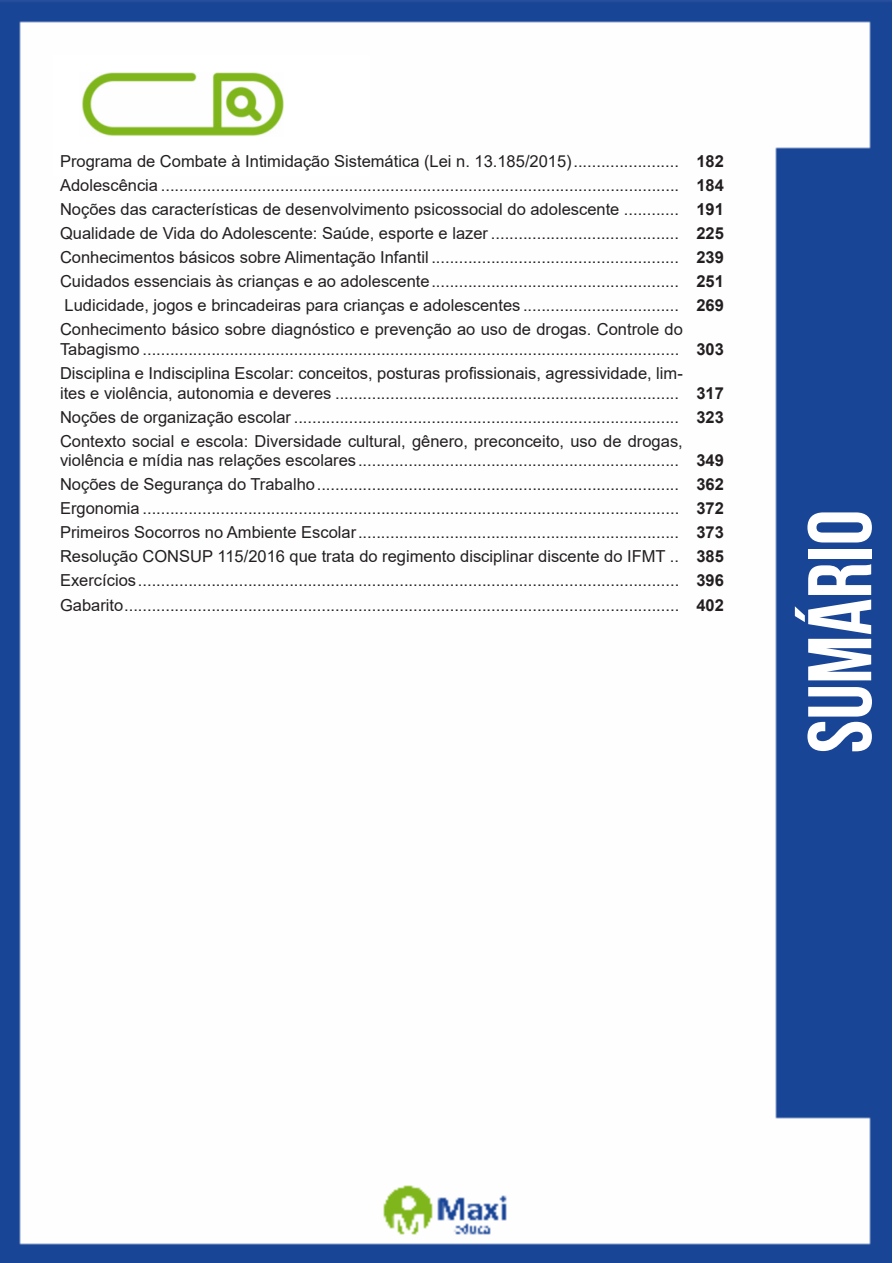
<style>
.page{position:relative;width:893px;height:1263px;background:#fff}
.page>*{position:absolute;margin:0;border:0;box-sizing:border-box;transform-origin:0 0}
.t1{font:700 90px "Bebas Neue";color:#fff}
.ALTERNATIVAS{font:16.5px/19.8px "Arial";color:#231f20}
.ALTERNATIVAS-2{font:700 16.5px "Arial";color:#231f20}
</style>
<div class="page">
<img style="left:0;top:0;width:892px;height:1263px">
<div style="left:53px;top:55px;width:317px;height:121px;background:#fff"></div>
<img style="left:82px;top:72px;width:201px;height:64px">
<p class="ALTERNATIVAS" style="left:60px;top:151px;width:620px">Programa de Combate à Intimidação Sistemática (Lei n. 13.185/2015).......................</p>
<p class="ALTERNATIVAS-2" style="left:696px;top:149px;width:29px">182</p>
<p class="ALTERNATIVAS" style="left:60px;top:175px;width:621px">Adolescência .................................................................................................................</p>
<p class="ALTERNATIVAS-2" style="left:696px;top:173px;width:29px">184</p>
<p class="ALTERNATIVAS" style="left:60px;top:199px;width:620px">Noções das características de desenvolvimento psicossocial do adolescente ............</p>
<p class="ALTERNATIVAS-2" style="left:696px;top:197px;width:29px">191</p>
<p class="ALTERNATIVAS" style="left:60px;top:223px;width:620px">Qualidade de Vida do Adolescente: Saúde, esporte e lazer .........................................</p>
<p class="ALTERNATIVAS-2" style="left:696px;top:221px;width:29px">225</p>
<p class="ALTERNATIVAS" style="left:60px;top:247px;width:621px">Conhecimentos básicos sobre Alimentação Infantil ......................................................</p>
<p class="ALTERNATIVAS-2" style="left:696px;top:245px;width:29px">239</p>
<p class="ALTERNATIVAS" style="left:60px;top:271px;width:621px">Cuidados essenciais às crianças e ao adolescente......................................................</p>
<p class="ALTERNATIVAS-2" style="left:696px;top:269px;width:29px">251</p>
<p class="ALTERNATIVAS" style="left:65px;top:295px;width:616px">Ludicidade, jogos e brincadeiras para crianças e adolescentes ..................................</p>
<p class="ALTERNATIVAS-2" style="left:696px;top:293px;width:29px">269</p>
<p class="ALTERNATIVAS" style="left:60px;top:319px;width:624px">Conhecimento básico sobre diagnóstico e prevenção ao uso de drogas. Controle do<br>Tabagismo .....................................................................................................................</p>
<p class="ALTERNATIVAS-2" style="left:696px;top:337px;width:29px">303</p>
<p class="ALTERNATIVAS" style="left:60px;top:363px;width:624px">Disciplina e Indisciplina Escolar: conceitos, posturas profissionais, agressividade, lim&shy;ites e violência, autonomia e deveres ...........................................................................</p>
<p class="ALTERNATIVAS-2" style="left:696px;top:381px;width:29px">317</p>
<p class="ALTERNATIVAS" style="left:60px;top:407px;width:621px">Noções de organização escolar ....................................................................................</p>
<p class="ALTERNATIVAS-2" style="left:696px;top:405px;width:29px">323</p>
<p class="ALTERNATIVAS" style="left:60px;top:431px;width:624px">Contexto social e escola: Diversidade cultural, gênero, preconceito, uso de drogas, violência e mídia nas relações escolares......................................................................</p>
<p class="ALTERNATIVAS-2" style="left:696px;top:449px;width:29px">349</p>
<p class="ALTERNATIVAS" style="left:60px;top:475px;width:621px">Noções de Segurança do Trabalho...............................................................................</p>
<p class="ALTERNATIVAS-2" style="left:696px;top:473px;width:29px">362</p>
<p class="ALTERNATIVAS" style="left:60px;top:499px;width:621px">Ergonomia .....................................................................................................................</p>
<p class="ALTERNATIVAS-2" style="left:696px;top:497px;width:29px">372</p>
<p class="ALTERNATIVAS" style="left:60px;top:523px;width:621px">Primeiros Socorros no Ambiente Escolar......................................................................</p>
<p class="ALTERNATIVAS-2" style="left:696px;top:521px;width:29px">373</p>
<p class="ALTERNATIVAS" style="left:60px;top:547px;width:620px">Resolução CONSUP 115/2016 que trata do regimento disciplinar discente do IFMT ..</p>
<p class="ALTERNATIVAS-2" style="left:696px;top:545px;width:29px">385</p>
<p class="ALTERNATIVAS" style="left:60px;top:571px;width:621px">Exercícios......................................................................................................................</p>
<p class="ALTERNATIVAS-2" style="left:696px;top:569px;width:29px">396</p>
<p class="ALTERNATIVAS" style="left:60px;top:595px;width:621px">Gabarito.........................................................................................................................</p>
<p class="ALTERNATIVAS-2" style="left:696px;top:593px;width:29px">402</p>
<h1 class="t1" style="left:791px;top:753px;width:245px;rotate:-90deg">sumário</h1>
</div>
